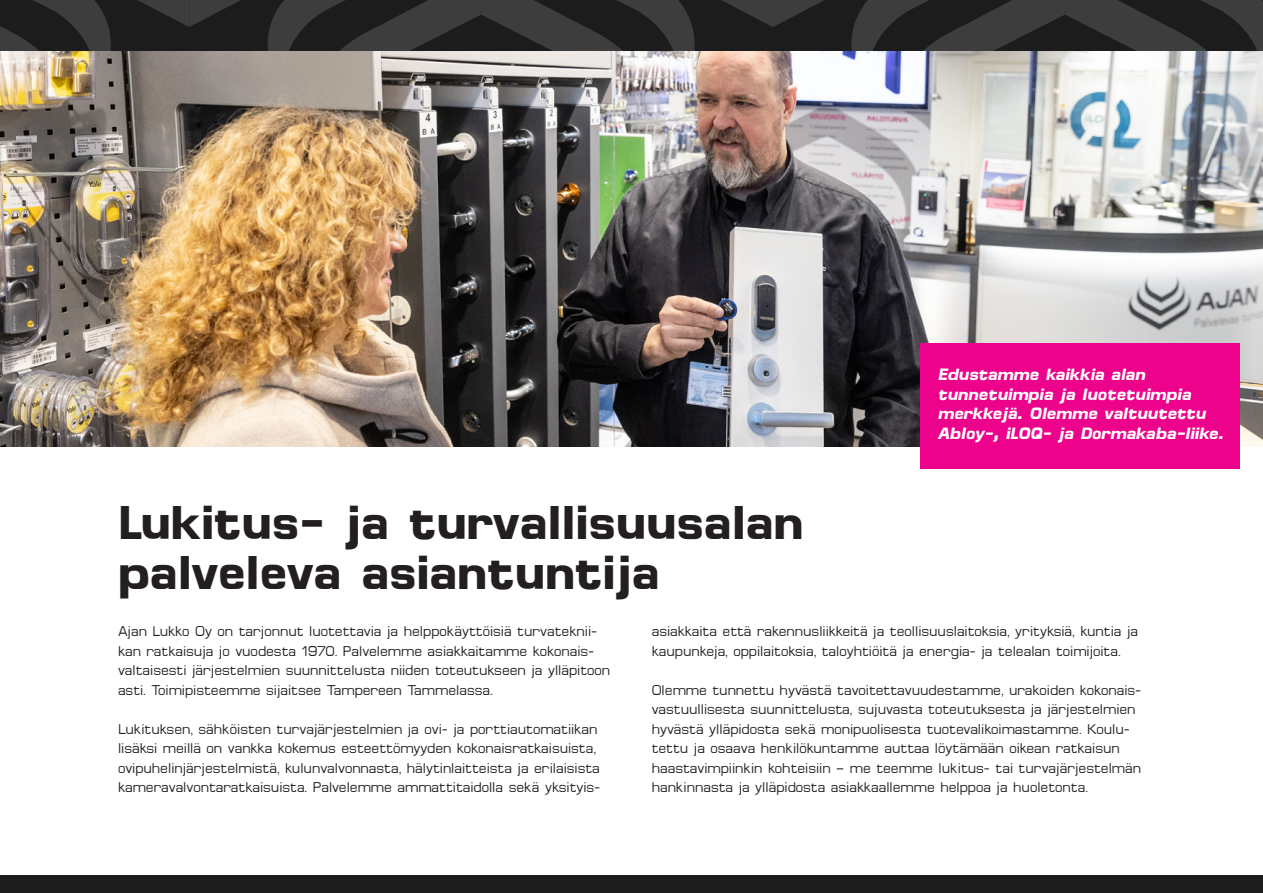
<style>
.page{position:relative;width:1263px;height:893px;background:#fff}
.page>*{position:absolute;margin:0;border:0;box-sizing:border-box;transform-origin:0 0}
._1_otsikko{font:italic 700 48px/49.5px "Micro FLF";color:#231f20}
._1_otsikko_pienempi{font:italic 700 16.5px/19.5px "Micro FLF";color:#fff}
._2_leipis{font:14.25px/19.5px "Micro FLF";color:#231f20}
</style>
<div class="page">
<svg style="left:0;top:0;width:1263px;height:51px"></svg>
<div style="left:0;top:875px;width:1263px;height:18px;background:#1c1c1c"></div>
<img style="left:0;top:51px;width:1263px;height:395px">
<div style="left:921px;top:343px;width:319px;height:126px;background:#ed028c"></div>
<p class="_1_otsikko_pienempi" style="left:938px;top:365px;width:287px">Edustamme kaikkia alan tunnetuimpia ja luotetuimpia merkkejä. Olemme valtuutettu<br>Abloy-, iLOQ- ja Dormakaba-liike.</p>
<p class="_1_otsikko" style="left:118px;top:498px;width:697px">Lukitus- ja turvallisuusalan palveleva asiantuntija</p>
<p class="_2_leipis" style="left:118px;top:622px;width:494px">Ajan Lukko Oy on tarjonnut luotettavia ja helppokäyttöisiä turvateknii&shy;kan ratkaisuja jo vuodesta 1970. Palvelemme asiakkaitamme kokonais&shy;valtaisesti järjestelmien suunnittelusta niiden toteutukseen ja ylläpitoon asti. Toimipisteemme sijaitsee Tampereen Tammelassa.</p>
<p class="_2_leipis" style="left:118px;top:719px;width:484px">Lukituksen, sähköisten turvajärjestelmien ja ovi- ja porttiautomatiikan lisäksi meillä on vankka kokemus esteettömyyden kokonaisratkaisuista, ovipuhelinjärjestelmistä, kulunvalvonnasta, hälytinlaitteista ja erilaisista kameravalvontaratkaisuista. Palvelemme ammattitaidolla sekä yksityis-</p>
<p class="_2_leipis" style="left:652px;top:622px;width:488px">asiakkaita että rakennusliikkeitä ja teollisuuslaitoksia, yrityksiä, kuntia ja kaupunkeja, oppilaitoksia, taloyhtiöitä ja energia- ja telealan toimijoita.</p>
<p class="_2_leipis" style="left:652px;top:680px;width:491px">Olemme tunnettu hyvästä tavoitettavuudestamme, urakoiden kokonais&shy;vastuullisesta suunnittelusta, sujuvasta toteutuksesta ja järjestelmien hyvästä ylläpidosta sekä monipuolisesta tuotevalikoimastamme. Koulu&shy;tettu ja osaava henkilökuntamme auttaa löytämään oikean ratkaisun haastavimpiinkin kohteisiin – me teemme lukitus- tai turvajärjestelmän hankinnasta ja ylläpidosta asiakkaallemme helppoa ja huoletonta.</p>
</div>
